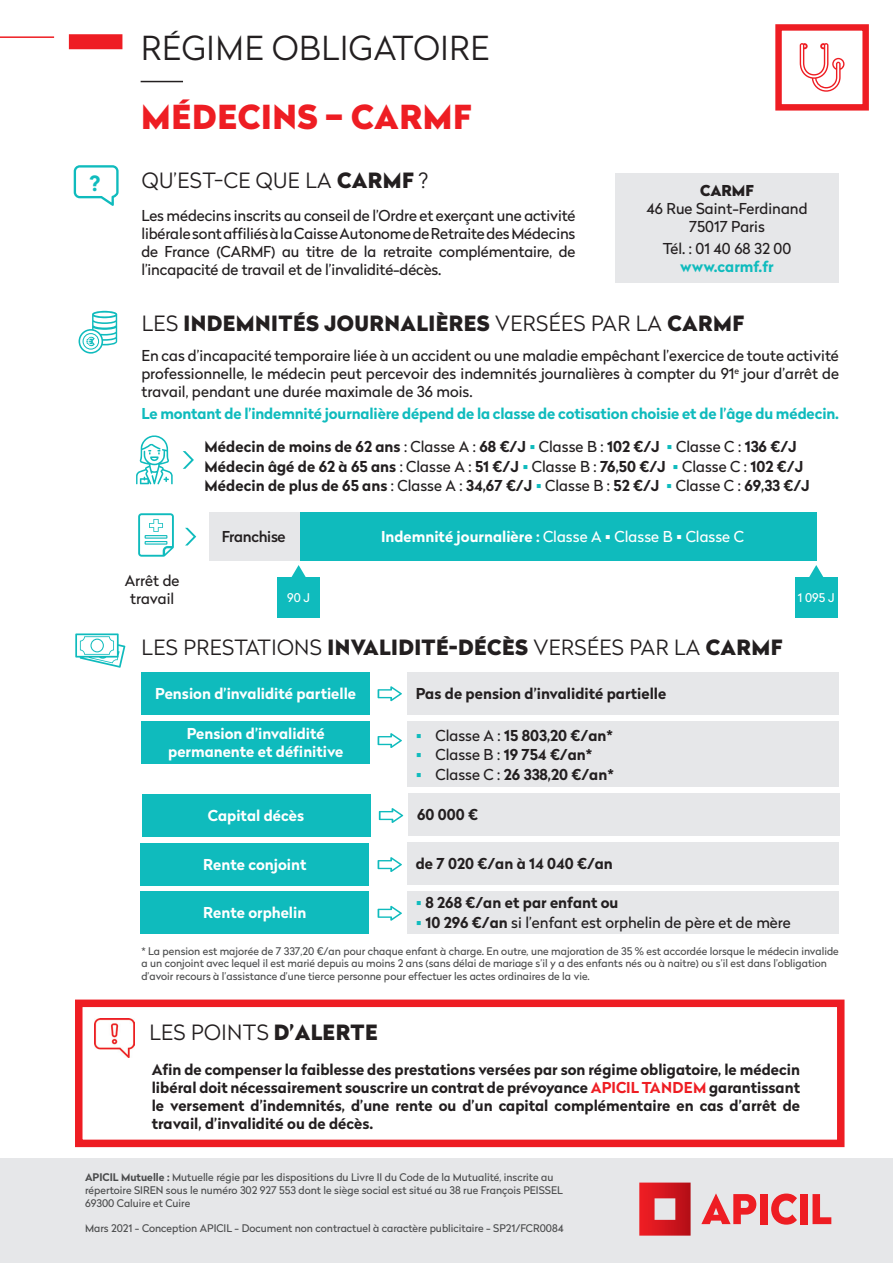
<style>
.page{position:relative;width:893px;height:1263px;background:#fff}
.page>*{position:absolute;margin:0;border:0;box-sizing:border-box;transform-origin:0 0}
.t1{font:300 33px "Radikal";letter-spacing:.02em;color:#231f20}
.t2{font:900 33px "Radikal";letter-spacing:.02em;color:#ee1d23}
.t3{font:300 21px "Radikal";letter-spacing:.02em;color:#231f20}
.t4{font:900 21px "Radikal";letter-spacing:.02em;color:#231f20}
.t5{font:700 21px "Radikal";color:#0fbbbd}
.t6{font:700 15px/18px "Radikal";color:#231f20}
.t7{font:15px/18px "Radikal";color:#231f20;text-align:center}
.t8{font:700 15px/18px "Radikal";color:#fff;text-align:center}
.t9{font:700 15px "Radikal";letter-spacing:-.01em;color:#0fbbbd}
.t10{font:500 15px "Radikal";letter-spacing:-.02em;color:#231f20}
.t11{font:900 15px "Radikal";color:#231f20}
.t12{font:12px "Radikal";color:#fff}
.t13{font:10.5px/12.6px "Radikal";color:#4b4c4d}
.t14{font:9.75px "Radikal";color:#fff}
.s1{font-weight:900}
.s2{font-weight:300}
.s3{font-weight:400}
.s4{color:#0fbbbd}
.s5{font-weight:700}
.s6{color:#ee1d23}
</style>
<div class="page">
<div style="left:775px;top:24px;width:94px;height:87px;border:6px solid #ee1d23"></div>
<div style="left:69px;top:34px;width:53px;height:15px;background:#ee1d23"></div>
<hr style="left:0;top:36px;width:54px;height:2px;background:#ee1d23">
<hr style="left:141px;top:81px;width:42px;height:1px;background:#231f20">
<svg style="left:75px;top:633px;width:50px;height:35px"></svg>
<svg style="left:378px;top:686px;width:24px;height:15px"></svg>
<svg style="left:378px;top:733px;width:24px;height:15px"></svg>
<div style="left:141px;top:721px;width:229px;height:43px;background:#0fbbbd"></div>
<div style="left:141px;top:672px;width:229px;height:43px;background:#0fbbbd"></div>
<div style="left:407px;top:672px;width:432px;height:43px;background:#e6e7e9"></div>
<div style="left:407px;top:721px;width:432px;height:66px;background:#e6e7e9"></div>
<div style="left:142px;top:794px;width:228px;height:42px;background:#0fbbbd"></div>
<div style="left:140px;top:843px;width:229px;height:42px;background:#0fbbbd"></div>
<div style="left:140px;top:891px;width:229px;height:43px;background:#0fbbbd"></div>
<svg style="left:379px;top:808px;width:24px;height:15px"></svg>
<svg style="left:378px;top:857px;width:24px;height:15px"></svg>
<svg style="left:378px;top:906px;width:24px;height:15px"></svg>
<div style="left:409px;top:793px;width:431px;height:43px;background:#e6e7e9"></div>
<div style="left:407px;top:842px;width:432px;height:43px;background:#e6e7e9"></div>
<div style="left:407px;top:891px;width:432px;height:42px;background:#e6e7e9"></div>
<svg style="left:185px;top:528px;width:11px;height:17px"></svg>
<div style="left:209px;top:512px;width:90px;height:49px;background:#e6e7e9"></div>
<div style="left:300px;top:513px;width:517px;height:48px;background:#0fbbbd"></div>
<svg style="left:291px;top:565px;width:15px;height:12px"></svg>
<div style="left:277px;top:577px;width:43px;height:40px;background:#0fbbbd"></div>
<svg style="left:809px;top:565px;width:14px;height:12px"></svg>
<div style="left:795px;top:577px;width:42px;height:40px;background:#0fbbbd"></div>
<svg style="left:138px;top:513px;width:36px;height:44px"></svg>
<svg style="left:79px;top:311px;width:38px;height:43px"></svg>
<svg style="left:183px;top:451px;width:11px;height:18px"></svg>
<svg style="left:136px;top:435px;width:37px;height:49px"></svg>
<svg style="left:800px;top:43px;width:44px;height:49px"></svg>
<svg style="left:74px;top:165px;width:45px;height:41px"></svg>
<div style="left:615px;top:173px;width:224px;height:110px;background:#e6e7e9"></div>
<div style="left:75px;top:999px;width:769px;height:148px;border:8px solid #ee1d23"></div>
<img style="left:95px;top:1018px;width:39px;height:40px">
<div style="left:0;top:1158px;width:893px;height:105px;background:#e6e7e9"></div>
<svg style="left:639px;top:1182px;width:52px;height:53px;background:#d63d43"></svg>
<svg style="left:701px;top:1193px;width:55px;height:31px"></svg>
<div style="left:760px;top:1194px;width:7px;height:30px;background:#ee1d23"></div>
<svg style="left:771px;top:1193px;width:26px;height:32px"></svg>
<div style="left:800px;top:1194px;width:7px;height:30px;background:#ee1d23"></div>
<svg style="left:812px;top:1194px;width:19px;height:30px"></svg>
<h1 class="t1" style="left:141px;top:25px;width:349px">RÉGIME OBLIGATOIRE</h1>
<h1 class="t2" style="left:141px;top:92px;width:332px">MÉDECINS – CARMF</h1>
<h2 class="t5" style="left:90px;top:167px;width:13px">?</h2>
<h2 class="t3" style="left:142px;top:166px;width:288px">QU’EST-CE QUE LA <span class="s1">CARMF</span> ?</h2>
<p class="t7" style="left:141px;top:207px;width:436px;text-align:justify">Les médecins inscrits au conseil de l’Ordre et exerçant une activité libérale sont affiliés à la Caisse Autonome de Retraite des Médecins de France (CARMF) au titre de la retraite complémentaire, de l’incapacité de travail et de l’invalidité-décès.</p>
<p class="t11" style="left:700px;top:180px;width:55px">CARMF</p>
<p class="t7" style="left:646px;top:200px;width:163px">46 Rue Saint-Ferdinand<br>75017 Paris</p>
<p class="t7" style="left:663px;top:239px;width:130px">Tél. : 01 40 68 32 00</p>
<p class="t9" style="left:680px;top:256px;width:95px">www.carmf.fr</p>
<p class="t14" style="left:87px;top:335px;width:8px">€</p>
<h2 class="t4" style="left:142px;top:307px;width:604px"><span class="s2">LES</span> INDEMNITÉS JOURNALIÈRES <span class="s2">VERSÉES PAR LA</span> CARMF</h2>
<p class="t7" style="left:141px;top:346px;width:699px;text-align:justify">En cas d’incapacité temporaire liée à un accident ou une maladie empêchant l’exercice de toute activité professionnelle, le médecin peut percevoir des indemnités journalières à compter du 91<sup>e</sup> jour d’arrêt de travail, pendant une durée maximale de 36 mois.</p>
<p class="t9" style="left:141px;top:403px;width:699px">Le montant de l’indemnité journalière dépend de la classe de cotisation choisie et de l’âge du médecin.</p>
<p class="t6" style="left:205px;top:437px;width:607px;line-height:19.5px">Médecin de moins de 62 ans <span class="s3">: Classe A :</span> 68 €/J <span class="s4">▪</span> <span class="s3">Classe B :</span> 102 €/J <span class="s4">▪</span> <span class="s3">Classe C :</span> 136 €/J<br>Médecin âgé de 62 à 65 ans <span class="s3">: Classe A :</span> 51 €/J <span class="s4">▪</span> <span class="s3">Classe B :</span> 76,50 €/J <span class="s4">▪</span> <span class="s3">Classe C :</span> 102 €/J<br>Médecin de plus de 65 ans <span class="s3">: Classe A :</span> 34,67 €/J <span class="s4">▪</span> <span class="s3">Classe B :</span> 52 €/J <span class="s4">▪</span> <span class="s3">Classe C :</span> 69,33 €/J</p>
<p class="t7" style="left:125px;top:571px;width:56px">Arrêt de travail</p>
<p class="t10" style="left:222px;top:526px;width:65px">Franchise</p>
<p class="t8" style="left:381px;top:527px;width:364px">Indemnité journalière : <span class="s3">Classe A</span> ▪ <span class="s3">Classe B</span> ▪ <span class="s3">Classe C</span></p>
<p class="t12" style="left:287px;top:589px;width:24px">90 J</p>
<p class="t12" style="left:798px;top:589px;width:38px">1 095 J</p>
<h2 class="t3" style="left:142px;top:632px;width:643px">LES PRESTATIONS <span class="s1">INVALIDITÉ-DÉCÈS</span> VERSÉES PAR LA <span class="s1">CARMF</span></h2>
<p class="t8" style="left:155px;top:685px;width:202px">Pension d’invalidité partielle</p>
<p class="t6" style="left:416px;top:685px;width:252px">Pas de pension d’invalidité partielle</p>
<p class="t6" style="left:416px;top:726px;width:199px"><span class="s4">▪</span> <span class="s3">Classe A :</span> 15 803,20 €/an*</p>
<p class="t6" style="left:416px;top:745px;width:178px"><span class="s4">▪</span> <span class="s3">Classe B :</span> 19 754 €/an*</p>
<p class="t6" style="left:416px;top:765px;width:199px"><span class="s4">▪</span> <span class="s3">Classe C :</span> 26 338,20 €/an*</p>
<p class="t8" style="left:208px;top:806px;width:98px">Capital décès</p>
<p class="t8" style="left:203px;top:855px;width:105px">Rente conjoint</p>
<p class="t8" style="left:203px;top:904px;width:105px">Rente orphelin</p>
<p class="t8" style="left:168px;top:724px;width:177px">Pension d’invalidité permanente et définitive</p>
<p class="t6" style="left:417px;top:805px;width:62px">60 000 €</p>
<p class="t6" style="left:416px;top:854px;width:199px">de 7 020 €/an à 14 040 €/an</p>
<p class="t6" style="left:416px;top:893px;width:204px"><span class="s4">▪</span> 8 268 €/an et par enfant ou</p>
<p class="t7" style="left:416px;top:913px;width:377px"><span class="s4">▪</span> <span class="s5">10 296 €/an</span> si l’enfant est orphelin de père et de mère</p>
<p class="t13" style="left:141px;top:944px;width:699px">* La pension est majorée de 7 337,20 €/an pour chaque enfant à charge. En outre, une majoration de 35 % est accordée lorsque le médecin invalide a un conjoint avec lequel il est marié depuis au moins 2 ans (sans délai de mariage s’il y a des enfants nés ou à naitre) ou s’il est dans l’obligation d’avoir recours à l’assistance d’une tierce personne pour effectuer les actes ordinaires de la vie.</p>
<h2 class="t3" style="left:149px;top:1018px;width:230px">LES POINTS <span class="s1">D’ALERTE</span></h2>
<p class="t6" style="left:152px;top:1060px;width:650px;text-align:justify">Afin de compenser la faiblesse des prestations versées par son régime obligatoire, le médecin libéral doit nécessairement souscrire un contrat de prévoyance <span class="s6">APICIL TANDEM</span> garantissant le versement d’indemnités, d’une rente ou d’un capital complémentaire en cas d’arrêt de travail, d’invalidité ou de décès.</p>
<p class="t13" style="left:85px;top:1171px;width:479px"><span class="s5">APICIL Mutuelle :</span> Mutuelle régie par les dispositions du Livre II du Code de la Mutualité, inscrite au répertoire SIREN sous le numéro 302 927 553 dont le siège social est situé au 38 rue François PEISSEL<br>69300 Caluire et Cuire</p>
<p class="t13" style="left:85px;top:1221px;width:480px">Mars 2021 - Conception APICIL - Document non contractuel à caractère publicitaire - SP21/FCR0084</p>
</div>
